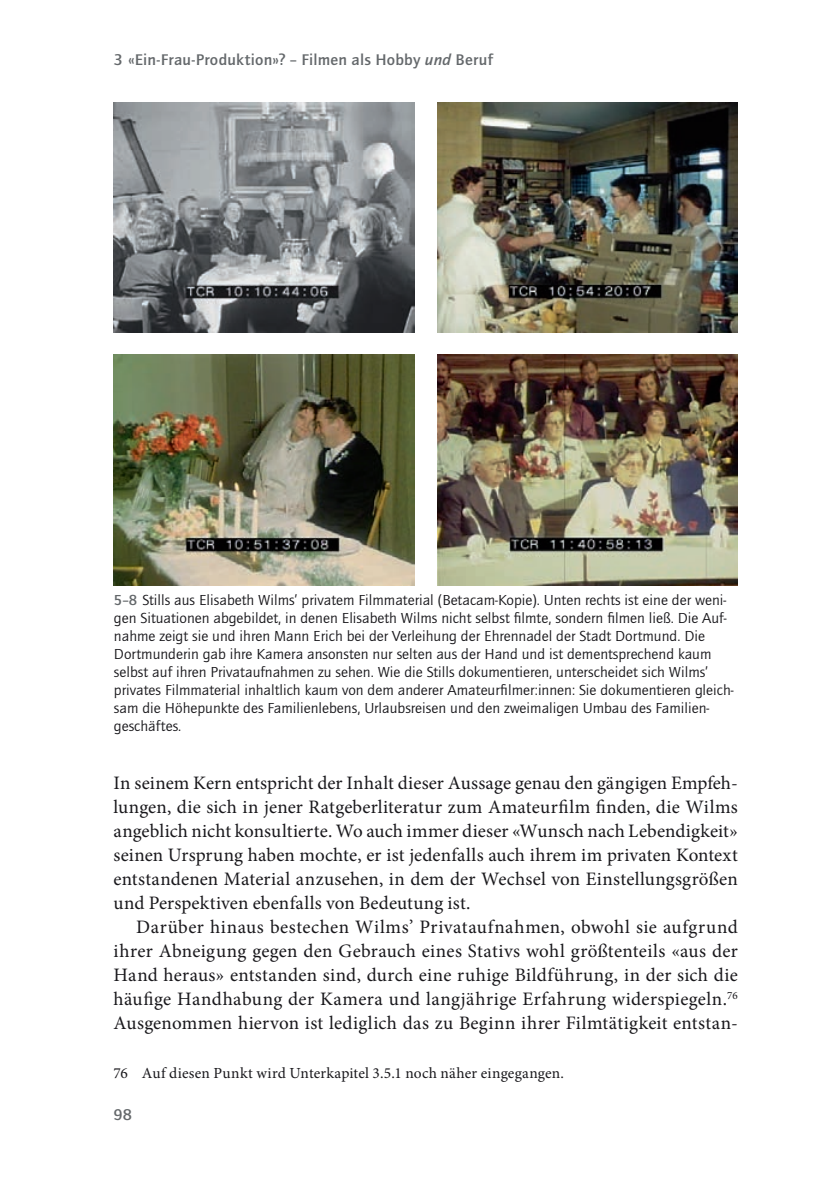
<style>
.page{position:relative;width:840px;height:1191px;background:#fff}
.page>*{position:absolute;margin:0;border:0;box-sizing:border-box;transform-origin:0 0}
.Text_OE{font:19px/24px "Minion Pro";letter-spacing:.01em;color:#19181c;text-align:justify}
.Text_ME{font:19px/24px "Minion Pro";letter-spacing:.02em;color:#19181c;text-align:justify}
.t1{font:500 16px "Quay Sans ITC Std";letter-spacing:.015em;color:#64686b;scale:1.05 1}
.Fußnotentext{font:15.4px "Minion Pro";color:#19181c}
.Legende_linksbündig{font:15px/18px "Quay Sans ITC Std";color:#19181c;scale:1.05 1}
.s1{font-style:italic}
.s2{font-weight:500;color:#64686b}
</style>
<div class="page">
<img style="left:113px;top:102px;width:301px;height:230px">
<img style="left:437px;top:102px;width:300px;height:230px">
<img style="left:113px;top:355px;width:301px;height:230px">
<img style="left:437px;top:355px;width:300px;height:230px">
<p class="t1" style="left:113px;top:50px;width:362px">3 «Ein-Frau-Produktion»? – Filmen als Hobby <span class="s1">und</span> Beruf</p>
<p class="Legende_linksbündig" style="left:114px;top:591px;width:590px"><span class="s2">5–8</span> Stills aus Elisabeth Wilms’ privatem Filmmaterial (Betacam-Kopie). Unten rechts ist eine der weni-- gen Situationen abgebildet, in denen Elisabeth Wilms nicht selbst filmte, sondern filmen ließ. Die Auf-- nahme zeigt sie und ihren Mann Erich bei der Verleihung der Ehrennadel der Stadt Dortmund. Die Dortmunderin gab ihre Kamera ansonsten nur selten aus der Hand und ist dementsprechend kaum selbst auf ihren Privataufnahmen zu sehen. Wie die Stills dokumentieren, unterscheidet sich Wilms’ privates Filmmaterial inhaltlich kaum von dem anderer Amateurfilmer:innen: Sie dokumentieren gleich-- sam die Höhepunkte des Familienlebens, Urlaubsreisen und den zweimaligen Umbau des Familien&shy;geschäftes.</p>
<p class="Text_OE" style="left:113px;top:771px;width:625px">In seinem Kern entspricht der Inhalt dieser Aussage genau den gängigen Empfeh&shy;lungen, die sich in jener Ratgeberliteratur zum Amateurfilm finden, die Wilms angeblich nicht konsultierte. Wo auch immer dieser «Wunsch nach Lebendigkeit» seinen Ursprung haben mochte, er ist jedenfalls auch ihrem im privaten Kontext entstandenen Material anzusehen, in dem der Wechsel von Einstellungsgrößen und Perspektiven ebenfalls von Bedeutung ist.</p>
<p class="Text_ME" style="left:113px;top:915px;width:625px;text-indent:23px">Darüber hinaus bestechen Wilms’ Privataufnahmen, obwohl sie aufgrund ihrer Abneigung gegen den Gebrauch eines Stativs wohl größtenteils «aus der Hand heraus» entstanden sind, durch eine ruhige Bildführung, in der sich die häufige Handhabung der Kamera und langjährige Erfahrung widerspiegeln.<sup>76<br></sup>Ausgenommen hiervon ist lediglich das zu Beginn ihrer Filmtätigkeit entstan-</p>
<p class="Fußnotentext" style="left:113px;top:1062px;width:452px">76 Auf diesen Punkt wird Unterkapitel 3.5.1 noch näher eingegangen.</p>
<p class="t1" style="left:113px;top:1105px;width:19px">98</p>
</div>
